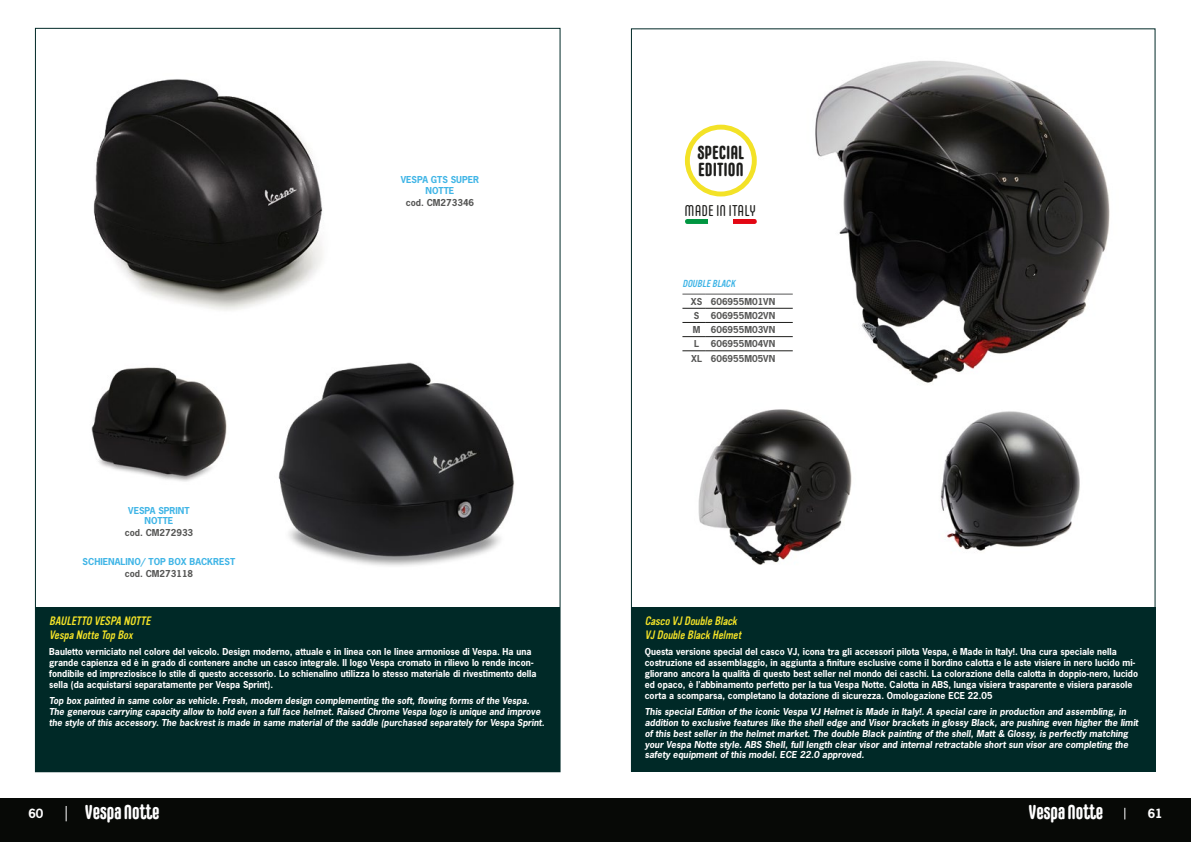
<style>
.page{position:relative;width:1191px;height:842px;background:#fff}
.page>*{position:absolute;margin:0;border:0;box-sizing:border-box;transform-origin:0 0}
.t1{font:700 20px "Carl Marx";color:#fff}
.t2{font:700 18.8px/17.2px "Carl Marx";color:#1d1d1b}
.t3{font:15.7px "Carl Marx";color:#1d1d1b}
.t4{font:italic 12px/14.4px "Vinyl OT";color:#f3e227}
.t5{font:700 12px "News Gothic Std";color:#fff}
.t6{font:italic 10px "Vinyl OT";color:#40b5e6}
.t7{font:700 9px/10.8px "News Gothic Std";color:#fff}
.t8{font:italic 700 9px/10.8px "News Gothic Std";color:#fff}
.t9{font:700 9px/14.2px "News Gothic Std";color:#575756}
.t10{font:700 9px/10.8px "News Gothic Std";color:#40b5e6;text-align:center}
</style>
<div class="page">
<div style="left:631px;top:28px;width:524px;height:744px;background:#fff;border:1px solid #002927"></div>
<div style="left:35px;top:607px;width:525px;height:165px;background:#002927"></div>
<div style="left:631px;top:607px;width:524px;height:165px;background:#002927"></div>
<div style="left:0;top:798px;width:1191px;height:44px;background:#070906"></div>
<svg style="left:682px;top:294px;width:23px;height:1px"></svg>
<hr style="left:705px;top:294px;width:87px;height:1px;background:#575756">
<svg style="left:682px;top:308px;width:23px;height:1px"></svg>
<hr style="left:705px;top:308px;width:87px;height:1px;background:#1d1d1b">
<svg style="left:682px;top:322px;width:23px;height:1px"></svg>
<hr style="left:705px;top:322px;width:87px;height:1px;background:#1d1d1b">
<svg style="left:682px;top:336px;width:23px;height:1px"></svg>
<hr style="left:705px;top:336px;width:87px;height:1px;background:#1d1d1b">
<svg style="left:682px;top:351px;width:23px;height:1px"></svg>
<hr style="left:705px;top:351px;width:87px;height:1px;background:#1d1d1b">
<img style="left:796px;top:28px;width:340px;height:355px">
<img style="left:698px;top:409px;width:154px;height:156px">
<img style="left:940px;top:411px;width:140px;height:140px">
<img style="left:93px;top:79px;width:230px;height:232px">
<img style="left:278px;top:362px;width:237px;height:204px">
<img style="left:91px;top:367px;width:136px;height:115px">
<div style="left:685px;top:125px;width:71px;height:71px;border:5px solid #f3e227;border-radius:50%"></div>
<div style="left:685px;top:219px;width:24px;height:5px;background:#009641"></div>
<div style="left:733px;top:219px;width:23px;height:5px;background:#e30613"></div>
<svg style="left:66px;top:806px;width:1px;height:15px"></svg>
<p class="t10" style="left:128px;top:505px;width:63px">VESPA SPRINT<br>NOTTE</p>
<p class="t9" style="left:125px;top:526px;width:70px">cod. CM272933</p>
<p class="t10" style="left:83px;top:556px;width:154px">SCHIENALINO/ TOP BOX BACKREST</p>
<p class="t9" style="left:125px;top:566px;width:70px">cod. CM273118</p>
<p class="t10" style="left:401px;top:174px;width:80px">VESPA GTS SUPER<br>NOTTE</p>
<p class="t9" style="left:406px;top:195px;width:70px">cod. CM273346</p>
<h3 class="t4" style="left:49px;top:613px;width:103px">BAULETTO VESPA NOTTE<br>Vespa Notte Top Box</h3>
<p class="t7" style="left:49px;top:646px;width:489px">Bauletto verniciato nel colore del veicolo. Design moderno, attuale e in linea con le linee armoniose di Vespa. Ha una grande capienza ed è in grado di contenere anche un casco integrale. Il logo Vespa cromato in rilievo lo rende incon&shy;fondibile ed impreziosisce lo stile di questo accessorio. Lo schienalino utilizza lo stesso materiale di rivestimento della sella (da acquistarsi separatamente per Vespa Sprint).</p>
<p class="t8" style="left:49px;top:696px;width:497px">Top box painted in same color as vehicle. Fresh, modern design complementing the soft, flowing forms of the Vespa.<br>The generous carrying capacity allow to hold even a full face helmet. Raised Chrome Vespa logo is unique and improve the style of this accessory. The backrest is made in same material of the saddle (purchased separately for Vespa Sprint.</p>
<h2 class="t2" style="left:697px;top:144px;width:48px">SPECIAL<br>EDITION</h2>
<h3 class="t3" style="left:684px;top:202px;width:73px">MADE IN ITALY</h3>
<p class="t6" style="left:682px;top:278px;width:54px">DOUBLE BLACK</p>
<p class="t9" style="left:694px;top:294px;width:83px;text-indent:-3px">XS 606955M01VN<br>S</p>
<p class="t9" style="left:693px;top:308px;width:84px;text-align:justify;text-indent:18px">606955M02VN M 606955M03VN L</p>
<p class="t9" style="left:691px;top:336px;width:85px;text-align:right">606955M04VN<br>XL 606955M05VN</p>
<h3 class="t4" style="left:644px;top:613px;width:98px">Casco VJ Double Black<br>VJ Double Black Helmet</h3>
<p class="t7" style="left:644px;top:646px;width:495px">Questa versione special del casco VJ, icona tra gli accessori pilota Vespa, è Made in Italy!. Una cura speciale nella costruzione ed assemblaggio, in aggiunta a finiture esclusive come il bordino calotta e le aste visiere in nero lucido mi&shy;gliorano ancora la qualità di questo best seller nel mondo dei caschi. La colorazione della calotta in doppio-nero, lucido ed opaco, è l’abbinamento perfetto per la tua Vespa Notte. Calotta in ABS, lunga visiera trasparente e visiera parasole corta a scomparsa, completano la dotazione di sicurezza. Omologazione ECE 22.05</p>
<p class="t8" style="left:644px;top:706px;width:495px">This special Edition of the iconic Vespa VJ Helmet is Made in Italy!. A special care in production and assembling, in addition to exclusive features like the shell edge and Visor brackets in glossy Black, are pushing even higher the limit of this best seller in the helmet market. The double Black painting of the shell, Matt &amp; Glossy, is perfectly matching your Vespa Notte style. ABS Shell, full length clear visor and internal retractable short sun visor are completing the safety equipment of this model. ECE 22.0 approved.</p>
<h3 class="t5" style="left:28px;top:806px;width:16px">60</h3>
<h1 class="t1" style="left:85px;top:801px;width:76px">Vespa Notte</h1>
<h1 class="t1" style="left:1028px;top:801px;width:76px">Vespa Notte</h1>
<h3 class="t5" style="left:1147px;top:806px;width:16px">61</h3>
</div>
